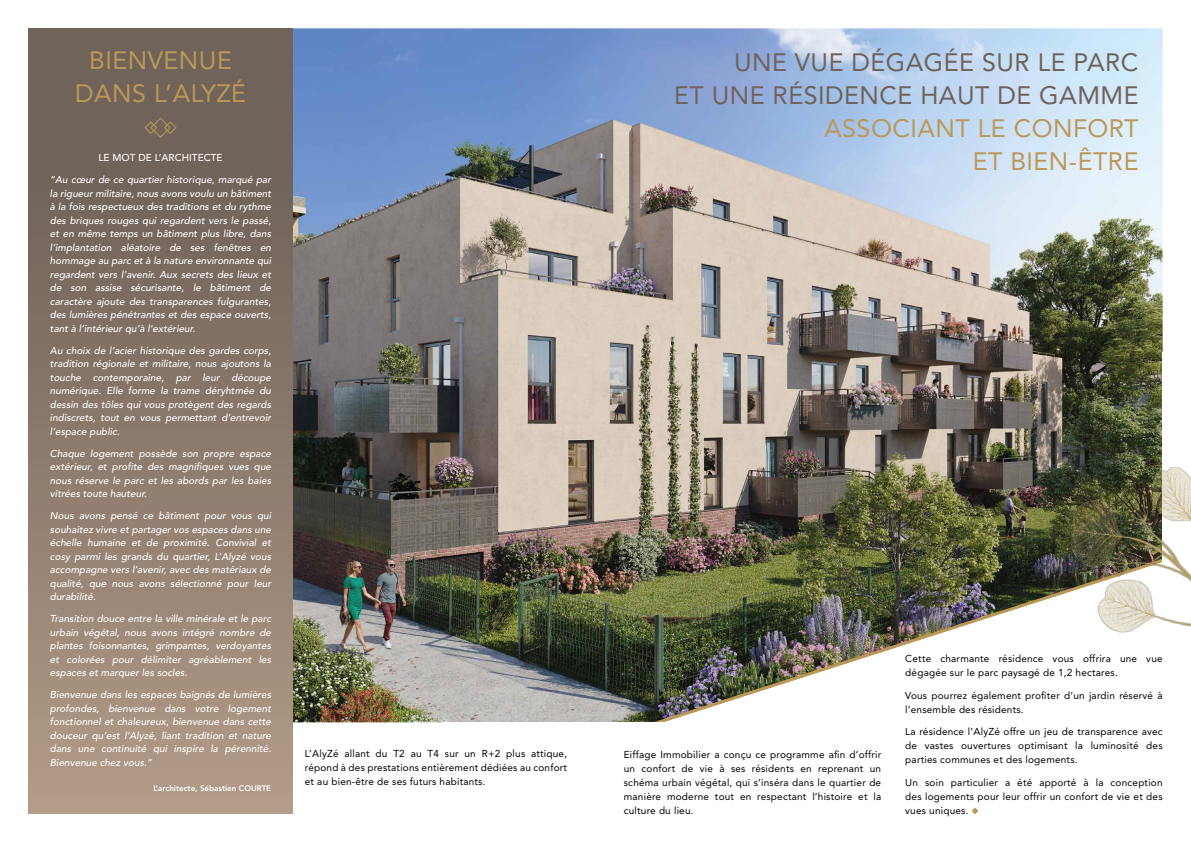
<style>
.page{position:relative;width:1191px;height:842px;background:#fff}
.page>*{position:absolute;margin:0;border:0;box-sizing:border-box;transform-origin:0 0}
.t1{font:25px/33px "Avenir LT Std";letter-spacing:.02em;color:#bc9856;text-align:right}
.t2{font:25px/33px "Avenir LT Std";letter-spacing:.02em;color:#6f625a;text-align:right}
.t3{font:italic 500 10px/13.5px "Avenir LT Std";color:#fff;text-align:justify}
.t4{font:10px/14px "Avenir LT Std";letter-spacing:.02em;color:#000;text-align:justify}
.t5{font:500 10px "Avenir LT Std";color:#fff}
.t6{font:800 8px "Avenir LT Std";color:#fff}
</style>
<div class="page">
<img style="left:293px;top:28px;width:869px;height:694px">
<div style="left:28px;top:28px;width:265px;height:786px;background:linear-gradient(to bottom,#655a52,#b19a86)"></div>
<svg style="left:145px;top:117px;width:31px;height:21px"></svg>
<img style="left:632px;top:555px;width:530px;height:167px">
<svg style="left:971px;top:807px;width:7px;height:7px"></svg>
<img style="left:1061px;top:465px;width:130px;height:172px">
<h1 class="t1" style="left:75px;top:44px;width:172px;text-align:center">BIENVENUE<br>DANS L’ALYZÉ</h1>
<p class="t5" style="left:98px;top:152px;width:126px">LE MOT DE L’ARCHITECTE</p>
<p class="t3" style="left:50px;top:173px;width:223px">“Au cœur de ce quartier historique, marqué par la rigueur militaire, nous avons voulu un bâtiment à la fois respectueux des traditions et du rythme des briques rouges qui regardent vers le passé, et en même temps un bâtiment plus libre, dans l’implantation aléatoire de ses fenêtres en hommage au parc et à la nature environnante qui regardent vers l’avenir. Aux secrets des lieux et de son assise sécurisante, le bâtiment de caractère ajoute des transparences fulgurantes, des lumières pénétrantes et des espace ouverts, tant à l’intérieur qu’à l’extérieur.</p>
<p class="t3" style="left:50px;top:344px;width:223px">Au choix de l’acier historique des gardes corps, tradition régionale et militaire, nous ajoutons la touche contemporaine, par leur découpe numérique. Elle forme la trame déryhtmée du dessin des tôles qui vous protègent des regards indiscrets, tout en vous permettant d’entrevoir l’espace public.</p>
<p class="t3" style="left:50px;top:447px;width:223px">Chaque logement possède son propre espace extérieur, et profite des magnifiques vues que nous réserve le parc et les abords par les baies vitrées toute hauteur.</p>
<p class="t3" style="left:50px;top:509px;width:223px">Nous avons pensé ce bâtiment pour vous qui souhaitez vivre et partager vos espaces dans une échelle humaine et de proximité. Convivial et cosy parmi les grands du quartier, L’Alyzé vous accompagne vers l’avenir, avec des matériaux de qualité, que nous avons sélectionné pour leur durabilité.</p>
<p class="t3" style="left:50px;top:612px;width:223px">Transition douce entre la ville minérale et le parc urbain végétal, nous avons intégré nombre de plantes foisonnantes, grimpantes, verdoyantes et colorées pour délimiter agréablement les espaces et marquer les socles.</p>
<p class="t3" style="left:50px;top:688px;width:223px">Bienvenue dans les espaces baignés de lumières profondes, bienvenue dans votre logement fonctionnel et chaleureux, bienvenue dans cette douceur qu’est l’Alyzé, liant tradition et nature dans une continuité qui inspire la pérennité.<br>Bienvenue chez vous.”</p>
<p class="t6" style="left:153px;top:784px;width:119px">L’architecte, Sébastien COURTE</p>
<h1 class="t2" style="left:674px;top:46px;width:466px">UNE VUE DÉGAGÉE SUR LE PARC<br>ET UNE RÉSIDENCE HAUT DE GAMME</h1>
<h1 class="t1" style="left:824px;top:112px;width:316px">ASSOCIANT LE CONFORT<br>ET BIEN-ÊTRE</h1>
<p class="t4" style="left:305px;top:747px;width:264px">L’AlyZé allant du T2 au T4 sur un R+2 plus attique, répond à des prestations entièrement dédiées au confort et au bien-être de ses futurs habitants.</p>
<p class="t4" style="left:624px;top:747px;width:259px">Eiffage Immobilier a conçu ce programme afin d’offrir un confort de vie à ses résidents en reprenant un schéma urbain végétal, qui s’inséra dans le quartier de manière moderne tout en respectant l’histoire et la culture du lieu.</p>
<p class="t4" style="left:905px;top:652px;width:259px">Cette charmante résidence vous offrira une vue dégagée sur le parc paysagé de 1,2 hectares.</p>
<p class="t4" style="left:905px;top:688px;width:259px">Vous pourrez également profiter d’un jardin réservé à l’ensemble des résidents.</p>
<p class="t4" style="left:905px;top:725px;width:259px">La résidence l’AlyZé offre un jeu de transparence avec de vastes ouvertures optimisant la luminosité des parties communes et des logements.</p>
<p class="t4" style="left:905px;top:775px;width:259px">Un soin particulier a été apporté à la conception des logements pour leur offrir un confort de vie et des vues uniques.</p>
</div>
